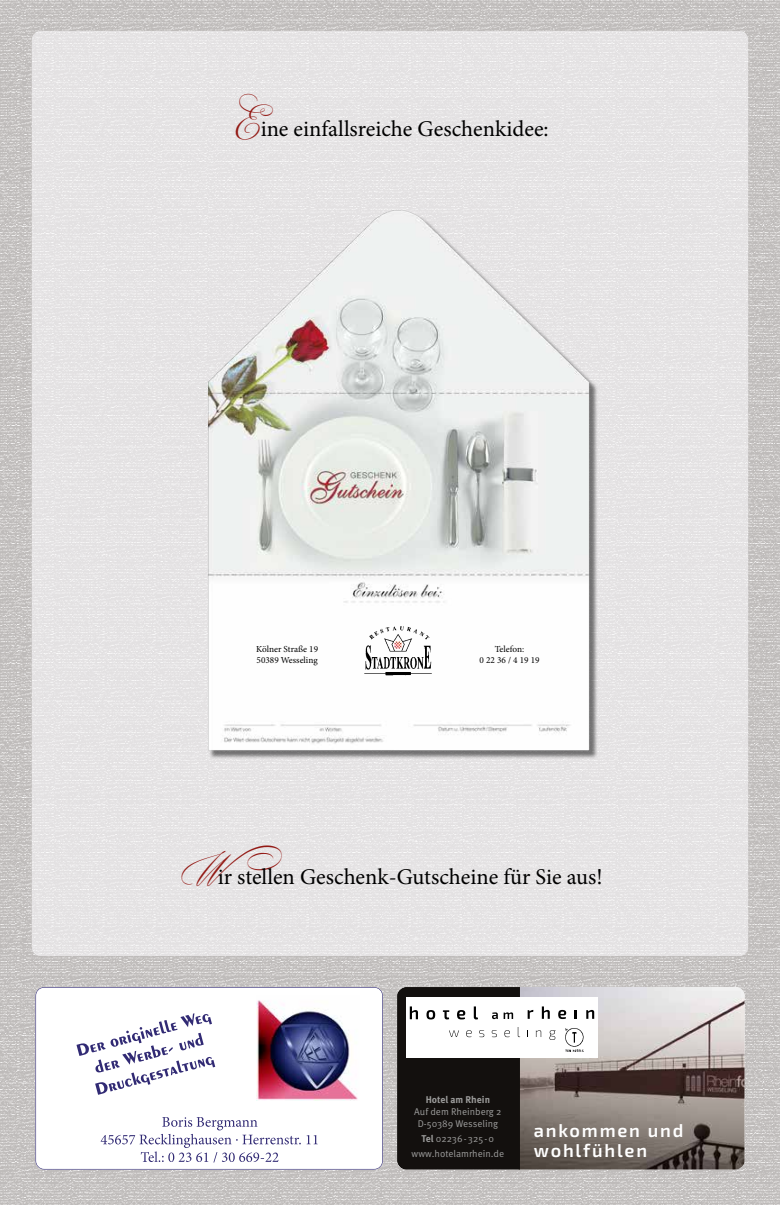
<style>
.page{position:relative;width:780px;height:1205px;background:#fff}
.page>*{position:absolute;margin:0;border:0;box-sizing:border-box;transform-origin:0 0}
.t1{font:22.5px "Minion Pro";color:#000}
.t2{font:600 18.38px/19.6px "Exo 2";letter-spacing:.1em;color:#fff}
.t3{font:9.88px/12.2px "Meta Pro";color:#9d9d9c;text-align:center}
.t4{font:700 9.88px "Meta Pro";color:#9d9d9c}
.t5{font:9.25px/11.1px "Minion Pro";color:#000}
.s1{font-family:"Bickham Script Two";font-size:33.75px;color:#931914}
.s2{font-weight:700}
</style>
<div class="page">
<img style="left:0;top:0;width:780px;height:1205px">
<img style="left:32px;top:31px;width:716px;height:925px">
<img style="left:520px;top:987px;width:224px;height:182px">
<div style="left:406px;top:996px;width:192px;height:61px;background:#fff"></div>
<svg style="left:527px;top:1010px;width:6px;height:9px"></svg>
<svg style="left:542px;top:1006px;width:7px;height:13px"></svg>
<svg style="left:558px;top:1010px;width:8px;height:9px"></svg>
<svg style="left:574px;top:1010px;width:3px;height:9px"></svg>
<svg style="left:586px;top:1010px;width:8px;height:9px"></svg>
<svg style="left:397px;top:987px;width:123px;height:182px"></svg>
<svg style="left:536px;top:1030px;width:5px;height:7px"></svg>
<svg style="left:549px;top:1030px;width:6px;height:10px"></svg>
<img style="left:565px;top:1028px;width:19px;height:24px">
<svg style="left:35px;top:987px;width:348px;height:182px"></svg>
<svg style="left:76px;top:1013px;width:139px;height:82px"></svg>
<img style="left:256px;top:995px;width:103px;height:105px">
<svg style="left:101px;top:1117px;width:216px;height:45px"></svg>
<div style="left:209px;top:211px;width:388px;height:548px;background:#000;opacity:.5"></div>
<img style="left:208px;top:210px;width:381px;height:540px">
<img style="left:361px;top:621px;width:75px;height:68px">
<svg style="left:394px;top:641px;width:7px;height:7px"></svg>
<p class="t1" style="left:231px;top:114px;width:319px"><span class="s1">E</span>ine einfallsreiche Geschenkidee:</p>
<p class="t5" style="left:256px;top:643px;width:63px">Kölner Straße 19<br>50389 Wesseling</p>
<p class="t5" style="left:479px;top:643px;width:61px;text-align:center">Telefon:<br>0 22 36 / 4 19 19</p>
<p class="t1" style="left:177px;top:861px;width:427px"><span class="s1">W</span>ir stellen Geschenk-Gutscheine für Sie aus!</p>
<p class="t4" style="left:426px;top:1093px;width:66px">Hotel am Rhein</p>
<p class="t3" style="left:414px;top:1105px;width:89px">Auf dem Rheinberg 2<br>D-50389 Wesseling</p>
<p class="t3" style="left:411px;top:1131px;width:94px;line-height:14.8px"><span class="s2">Tel</span> 02236-325-0 www.hotelamrhein.de</p>
<p class="t2" style="left:533px;top:1121px;width:151px">ankommen und wohlfühlen</p>
</div>
